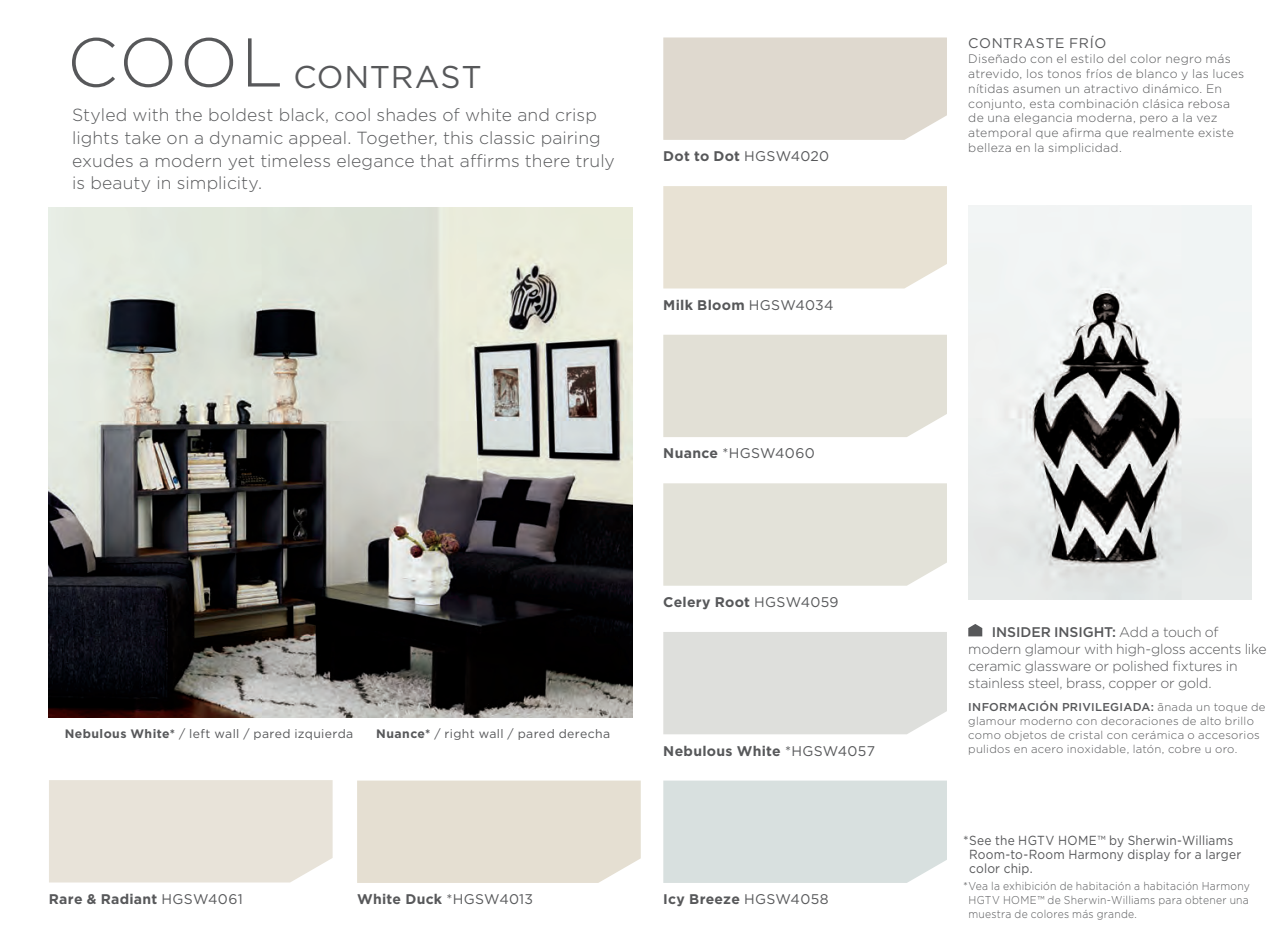
<style>
.page{position:relative;width:1287px;height:945px;background:#fff}
.page>*{position:absolute;margin:0;border:0;box-sizing:border-box;transform-origin:0 0}
.t1{font:31.5px "Gotham";letter-spacing:.025em;color:#57585a}
.t2{font:300 17.5px/22.8px "Gotham";letter-spacing:.005em;color:#57585a}
.t3{font:300 14px/16.8px "Gotham";letter-spacing:-.015em;color:#57585a}
.t4{font:700 14px "Gotham";letter-spacing:.02em;color:#57585a}
.t5{font:14px "Gotham";letter-spacing:.02em;color:#57585a}
.t6{font:14px "Gotham";letter-spacing:.04em;color:#57585a}
.t7{font:13.12px/14px "Gotham";letter-spacing:.02em;color:#57585a}
.t8{font:300 12.25px/14.7px "Gotham";letter-spacing:.02em;color:#57585a}
.t9{font:12.25px "Gotham";letter-spacing:.03em;color:#57585a}
.t10{font:300 11.38px/14px "Gotham";letter-spacing:.025em;color:#57585a}
.s1{font-weight:300;font-size:68.77px}
.s2{font-weight:400}
.s3{font-weight:700}
.s4{font-weight:500}
</style>
<div class="page">
<img style="left:49px;top:208px;width:583px;height:510px">
<svg style="left:968px;top:624px;width:14px;height:12px"></svg>
<img style="left:968px;top:205px;width:283px;height:395px">
<div style="left:49px;top:780px;width:283px;height:103px;background:#e8e3d9"></div>
<div style="left:357px;top:781px;width:283px;height:102px;background:#e5dfd2"></div>
<div style="left:663px;top:186px;width:283px;height:102px;background:#e8e2d4"></div>
<div style="left:663px;top:38px;width:283px;height:102px;background:#dfd9cf"></div>
<div style="left:663px;top:335px;width:283px;height:102px;background:#e2e0d6"></div>
<div style="left:663px;top:483px;width:283px;height:103px;background:#e3e2d9"></div>
<div style="left:663px;top:632px;width:283px;height:102px;background:#dedfdc"></div>
<div style="left:663px;top:781px;width:283px;height:102px;background:#d8e0df"></div>
<p class="t1" style="left:67px;top:57px;width:416px"><span class="s1">COOL</span> CONTRAST</p>
<p class="t2" style="left:72px;top:103px;width:544px">Styled with the boldest black, cool shades of white and crisp lights take on a dynamic appeal. Together, this classic pairing exudes a modern yet timeless elegance that affirms there truly is beauty in simplicity.</p>
<p class="t4" style="left:663px;top:147px;width:167px">Dot to Dot <span class="s2">HGSW4020</span></p>
<p class="t4" style="left:663px;top:296px;width:172px">Milk Bloom <span class="s2">HGSW4034</span></p>
<p class="t5" style="left:663px;top:445px;width:153px"><span class="s3">Nuance</span> *HGSW4060</p>
<p class="t9" style="left:65px;top:726px;width:290px"><span class="s3">Nebulous White*</span> / left wall / pared izquierda</p>
<p class="t9" style="left:376px;top:726px;width:235px"><span class="s3">Nuance*</span> / right wall / pared derecha</p>
<p class="t4" style="left:663px;top:592px;width:177px">Celery Root <span class="s2">HGSW4059</span></p>
<p class="t4" style="left:663px;top:741px;width:213px">Nebulous White <span class="s2">*HGSW4057</span></p>
<p class="t4" style="left:49px;top:890px;width:195px">Rare &amp; Radiant <span class="s2">HGSW4061</span></p>
<p class="t4" style="left:357px;top:890px;width:177px">White Duck <span class="s2">*HGSW4013</span></p>
<p class="t4" style="left:663px;top:890px;width:167px">Icy Breeze <span class="s2">HGSW4058</span></p>
<p class="t6" style="left:968px;top:34px;width:139px">CONTRASTE FRÍO</p>
<p class="t8" style="left:968px;top:51px;width:277px">Diseñado con el estilo del color negro más atrevido, los tonos fríos de blanco y las luces nítidas asumen un atractivo dinámico. En conjunto, esta combinación clásica rebosa de una elegancia moderna, pero a la vez atemporal que afirma que realmente existe belleza en la simplicidad.</p>
<p class="t3" style="left:968px;top:623px;width:300px;text-indent:24px"><span class="s4">INSIDER INSIGHT:</span> Add a touch of modern glamour with high-gloss accents like ceramic glassware or polished fixtures in stainless steel, brass, copper or gold.</p>
<p class="t10" style="left:968px;top:700px;width:299px"><span class="s4">INFORMACIÓN PRIVILEGIADA:</span> ãnada un toque de glamour moderno con decoraciones de alto brillo como objetos de cristal con cerámica o accesorios pulidos en acero inoxidable, latón, cobre u oro.</p>
<p class="t7" style="left:969px;top:833px;width:273px;text-indent:-6px">* See the HGTV HOME™ by Sherwin-Williams<br>Room-to-Room Harmony display for a larger color chip.</p>
<p class="t10" style="left:968px;top:879px;width:283px;text-align:justify;text-indent:-5px">* Vea la exhibición de habitación a habitación Harmony HGTV HOME™ de Sherwin-Williams para obtener una muestra de colores más grande.</p>
</div>
